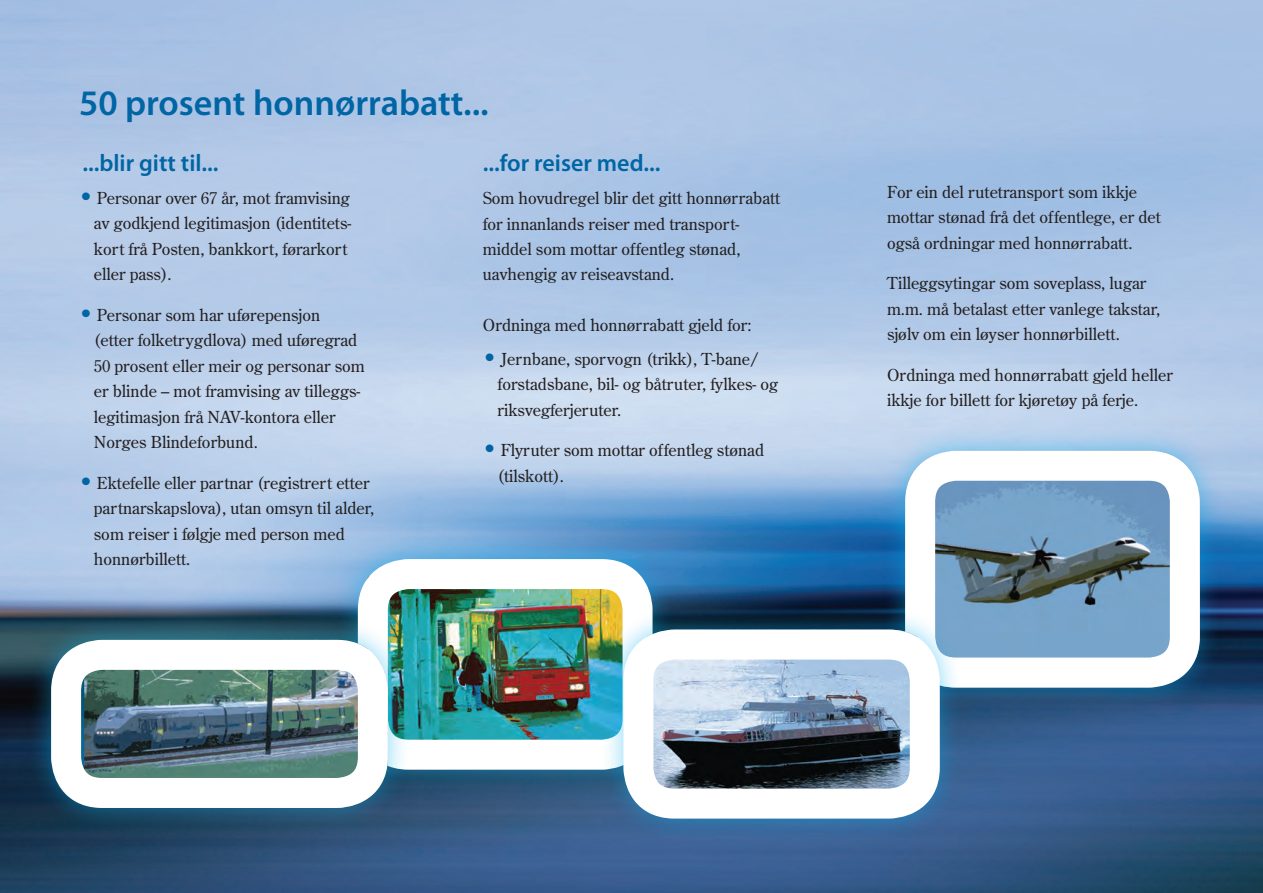
<style>
.page{position:relative;width:1263px;height:893px;background:#fff}
.page>*{position:absolute;margin:0;border:0;box-sizing:border-box;transform-origin:0 0}
.Mellom{font:600 36px "Myriad Pro";color:#0065a4}
.Mellom-2{font:600 24px "Myriad Pro";color:#0065a4}
.Brød{font:600 24px "Myriad Pro";color:#0065a4}
.Brød_innrykk{font:16.5px/25.5px "Century Old Style";color:#231f20}
.Brød-2{font:16.5px "Century Old Style";color:#231f20}
.s1{font-size:21px;color:#0065a4}
</style>
<div class="page">
<img style="left:0;top:0;width:1263px;height:893px">
<div style="left:881px;top:427px;width:342px;height:284px;background:#00aeef;opacity:.5"></div>
<img style="left:905px;top:451px;width:295px;height:237px">
<div style="left:905px;top:451px;width:295px;height:237px;border:30px solid #fff;border-radius:36px"></div>
<div style="left:334px;top:535px;width:342px;height:258px;background:#00aeef;opacity:.5"></div>
<img style="left:389px;top:590px;width:232px;height:149px">
<div style="left:358px;top:559px;width:294px;height:211px;border:30px solid #fff;border-radius:36px"></div>
<div style="left:599px;top:606px;width:364px;height:236px;background:#00aeef;opacity:.5"></div>
<img style="left:647px;top:630px;width:270px;height:158px">
<div style="left:623px;top:630px;width:317px;height:189px;border:30px solid #fff;border-radius:36px"></div>
<div style="left:27px;top:616px;width:385px;height:216px;background:#00aeef;opacity:.5"></div>
<img style="left:84px;top:640px;width:304px;height:168px">
<div style="left:51px;top:640px;width:337px;height:168px;border:30px solid #fff;border-radius:36px"></div>
<p class="Mellom" style="left:79px;top:83px;width:411px">50 prosent honnørrabatt...</p>
<p class="Mellom-2" style="left:483px;top:150px;width:179px">...for reiser med...</p>
<p class="Brød_innrykk" style="left:483px;top:185px;width:299px">Som hovudregel blir det gitt honnørrabatt</p>
<p class="Brød_innrykk" style="left:483px;top:210px;width:259px;text-align:justify">for innanlands reiser med transport&shy;middel som mottar offentleg stønad, uavhengig av reiseavstand.</p>
<p class="Brød_innrykk" style="left:483px;top:312px;width:270px">Ordninga med honnørrabatt gjeld for:</p>
<p class="Brød_innrykk" style="left:483px;top:345px;width:278px"><span class="s1">•</span> Jernbane, sporvogn (trikk), T-bane/</p>
<p class="Brød_innrykk" style="left:498px;top:371px;width:282px">forstadsbane, bil- og båtruter, fylkes- og</p>
<p class="Brød_innrykk" style="left:498px;top:396px;width:125px">riksvegferjeruter.</p>
<p class="Brød_innrykk" style="left:483px;top:437px;width:283px"><span class="s1">•</span> Flyruter som mottar offentleg stønad</p>
<p class="Brød-2" style="left:498px;top:465px;width:68px">(tilskott).</p>
<p class="Brød" style="left:82px;top:150px;width:137px">...blir gitt til...</p>
<p class="Brød_innrykk" style="left:94px;top:185px;width:259px;text-indent:-15px"><span class="s1">•</span> Personar over 67 år, mot framvising av godkjend legitimasjon (identitets&shy;kort frå Posten, bankkort, førarkort eller pass).</p>
<p class="Brød_innrykk" style="left:94px;top:302px;width:265px;text-indent:-15px"><span class="s1">•</span> Personar som har uførepensjon (etter folketrygdlova) med uføregrad</p>
<p class="Brød_innrykk" style="left:94px;top:353px;width:272px">50 prosent eller meir og personar som</p>
<p class="Brød_innrykk" style="left:94px;top:378px;width:268px">er blinde – mot framvising av tilleggs&shy;legitimasjon frå NAV-kontora eller<br>Norges Blindeforbund.</p>
<p class="Brød_innrykk" style="left:79px;top:470px;width:292px"><span class="s1">•</span> Ektefelle eller partnar (registrert etter</p>
<p class="Brød_innrykk" style="left:94px;top:495px;width:282px">partnarskapslova), utan omsyn til alder,</p>
<p class="Brød_innrykk" style="left:94px;top:521px;width:252px">som reiser i følgje med person med</p>
<p class="Brød_innrykk" style="left:94px;top:546px;width:98px">honnørbillett.</p>
<p class="Brød_innrykk" style="left:887px;top:179px;width:252px">For ein del rutetransport som ikkje</p>
<p class="Brød_innrykk" style="left:887px;top:204px;width:275px">mottar stønad frå det offentlege, er det også ordningar med honnørrabatt.</p>
<p class="Brød_innrykk" style="left:887px;top:270px;width:261px">Tilleggsytingar som soveplass, lugar</p>
<p class="Brød_innrykk" style="left:887px;top:296px;width:275px">m.m. må betalast etter vanlege takstar,</p>
<p class="Brød_innrykk" style="left:887px;top:321px;width:234px">sjølv om ein løyser honnørbillett.</p>
<p class="Brød_innrykk" style="left:887px;top:362px;width:287px">Ordninga med honnørrabatt gjeld heller</p>
<p class="Brød-2" style="left:887px;top:390px;width:253px">ikkje for billett for kjøretøy på ferje.</p>
</div>
